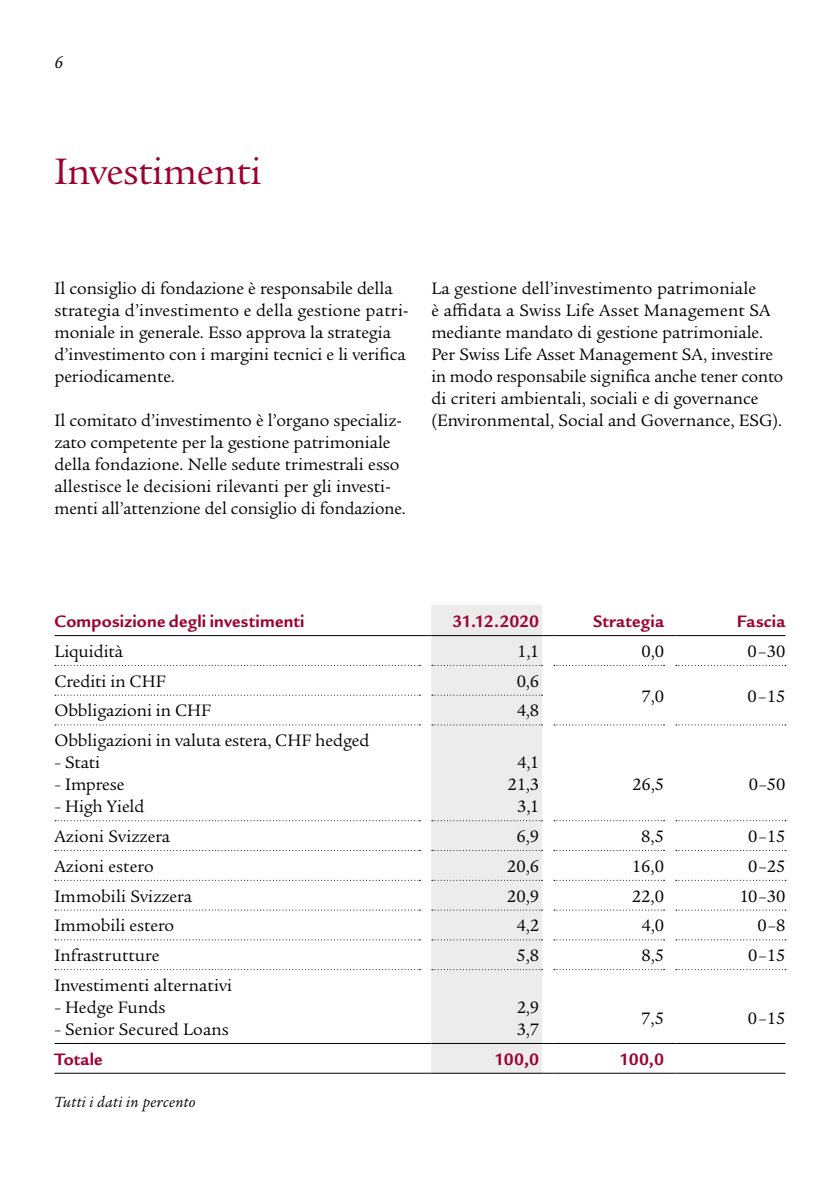
<style>
.page{position:relative;width:840px;height:1191px;background:#fff}
.page>*{position:absolute;margin:0;border:0;box-sizing:border-box;transform-origin:0 0}
.Book_20_22pt_K{font:40px "Legacy Serif ITC Pro";letter-spacing:-.005em;color:#9e0030}
.Book_9_11pt_K{font:18px/22px "Legacy Serif ITC Pro";letter-spacing:-.005em;color:#000}
.t1{font:700 18px "Legacy Sans ITC Pro";letter-spacing:.01em;color:#9e0030}
.Book_9_11pt_K-2{font:18px "Legacy Serif ITC Pro";letter-spacing:-.005em;color:#000;scale:.8 1}
.t2{font:italic 18px "Legacy Serif ITC Pro";color:#000}
.t3{font:italic 16px "Legacy Serif ITC Pro";letter-spacing:.025em;color:#000}
</style>
<div class="page">
<div style="left:431px;top:605px;width:110px;height:467px;background:#ececec"></div>
<hr style="left:54px;top:1043px;width:366px;height:1px;background:#000">
<hr style="left:54px;top:1072px;width:366px;height:1px;background:#000">
<hr style="left:431px;top:1043px;width:110px;height:1px;background:#000">
<hr style="left:431px;top:1072px;width:110px;height:1px;background:#000">
<hr style="left:553px;top:1043px;width:110px;height:1px;background:#000">
<hr style="left:553px;top:1072px;width:110px;height:1px;background:#000">
<svg style="left:541px;top:1043px;width:12px;height:1px"></svg>
<svg style="left:541px;top:1072px;width:12px;height:1px"></svg>
<svg style="left:55px;top:665px;width:365px;height:1px"></svg>
<svg style="left:55px;top:694px;width:365px;height:1px"></svg>
<svg style="left:55px;top:724px;width:365px;height:1px"></svg>
<svg style="left:55px;top:820px;width:365px;height:1px"></svg>
<svg style="left:55px;top:850px;width:365px;height:1px"></svg>
<svg style="left:55px;top:879px;width:365px;height:1px"></svg>
<svg style="left:55px;top:909px;width:365px;height:1px"></svg>
<svg style="left:55px;top:939px;width:365px;height:1px"></svg>
<svg style="left:55px;top:969px;width:365px;height:1px"></svg>
<svg style="left:553px;top:665px;width:111px;height:1px"></svg>
<svg style="left:553px;top:724px;width:111px;height:1px"></svg>
<svg style="left:553px;top:820px;width:111px;height:1px"></svg>
<svg style="left:553px;top:850px;width:111px;height:1px"></svg>
<svg style="left:554px;top:879px;width:110px;height:1px"></svg>
<svg style="left:553px;top:909px;width:111px;height:1px"></svg>
<svg style="left:553px;top:939px;width:111px;height:1px"></svg>
<svg style="left:553px;top:969px;width:111px;height:1px"></svg>
<svg style="left:675px;top:665px;width:110px;height:1px"></svg>
<svg style="left:675px;top:724px;width:110px;height:1px"></svg>
<svg style="left:675px;top:820px;width:110px;height:1px"></svg>
<svg style="left:675px;top:850px;width:110px;height:1px"></svg>
<svg style="left:676px;top:879px;width:107px;height:1px"></svg>
<svg style="left:675px;top:909px;width:110px;height:1px"></svg>
<svg style="left:675px;top:939px;width:110px;height:1px"></svg>
<svg style="left:675px;top:969px;width:110px;height:1px"></svg>
<svg style="left:663px;top:1043px;width:12px;height:1px"></svg>
<hr style="left:675px;top:1043px;width:110px;height:1px;background:#000">
<svg style="left:663px;top:1072px;width:12px;height:1px"></svg>
<hr style="left:675px;top:1072px;width:110px;height:1px;background:#000">
<hr style="left:54px;top:635px;width:366px;height:1px;background:#000">
<hr style="left:431px;top:635px;width:110px;height:1px;background:#000">
<svg style="left:541px;top:635px;width:12px;height:1px"></svg>
<hr style="left:553px;top:635px;width:110px;height:1px;background:#000">
<svg style="left:663px;top:635px;width:12px;height:1px"></svg>
<hr style="left:675px;top:635px;width:110px;height:1px;background:#000">
<svg style="left:431px;top:665px;width:111px;height:1px"></svg>
<svg style="left:431px;top:694px;width:111px;height:1px"></svg>
<svg style="left:431px;top:724px;width:111px;height:1px"></svg>
<svg style="left:431px;top:820px;width:111px;height:1px"></svg>
<svg style="left:431px;top:850px;width:111px;height:1px"></svg>
<svg style="left:431px;top:879px;width:111px;height:1px"></svg>
<svg style="left:431px;top:909px;width:111px;height:1px"></svg>
<svg style="left:431px;top:939px;width:111px;height:1px"></svg>
<svg style="left:431px;top:969px;width:111px;height:1px"></svg>
<p class="t2" style="left:54px;top:51px;width:10px">6</p>
<p class="Book_20_22pt_K" style="left:54px;top:147px;width:208px">Investimenti</p>
<p class="Book_9_11pt_K" style="left:54px;top:277px;width:355px">Il consiglio di fondazione è responsabile della strategia d’investimento e della gestione patri&shy;moniale in generale. Esso approva la strategia d’investimento con i margini tecnici e li verifica periodicamente.</p>
<p class="Book_9_11pt_K" style="left:54px;top:409px;width:352px">Il comitato d’investimento è l’organo specializ&shy;zato competente per la gestione patrimoniale della fondazione. Nelle sedute trimestrali esso allestisce le decisioni rilevanti per gli investi&shy;menti all’attenzione del consiglio di fondazione.</p>
<p class="Book_9_11pt_K" style="left:431px;top:277px;width:353px">La gestione dell’investimento patrimoniale<br>è affidata a Swiss Life Asset Management SA mediante mandato di gestione patrimoniale.<br>Per Swiss Life Asset Management SA, investire in modo responsabile significa anche tener conto di criteri ambientali, sociali e di governance (Environmental, Social and Governance, ESG).</p>
<p class="t1" style="left:54px;top:611px;width:251px">Composizione degli investimenti</p>
<p class="t1" style="left:452px;top:611px;width:88px">31.12.2020</p>
<p class="t1" style="left:592px;top:611px;width:72px">Strategia</p>
<p class="t1" style="left:736px;top:611px;width:50px">Fascia</p>
<p class="Book_9_11pt_K" style="left:54px;top:640px;width:70px">Liquidità</p>
<p class="Book_9_11pt_K" style="left:517px;top:640px;width:23px">1,1</p>
<p class="Book_9_11pt_K" style="left:641px;top:640px;width:24px">0,0</p>
<p class="Book_9_11pt_K" style="left:747px;top:640px;width:40px">0–30</p>
<p class="Book_9_11pt_K" style="left:54px;top:670px;width:113px">Crediti in CHF</p>
<p class="Book_9_11pt_K" style="left:516px;top:670px;width:24px">0,6</p>
<p class="Book_9_11pt_K" style="left:641px;top:684px;width:24px">7,0</p>
<p class="Book_9_11pt_K" style="left:747px;top:684px;width:40px">0–15</p>
<p class="Book_9_11pt_K" style="left:54px;top:699px;width:158px">Obbligazioni in CHF</p>
<p class="Book_9_11pt_K" style="left:516px;top:699px;width:24px">4,8</p>
<p class="Book_9_11pt_K" style="left:54px;top:729px;width:316px">Obbligazioni in valuta estera, CHF hedged</p>
<p class="Book_9_11pt_K-2" style="left:54px;top:751px;width:59px">– Stati</p>
<p class="Book_9_11pt_K-2" style="left:54px;top:773px;width:89px">– Imprese</p>
<p class="Book_9_11pt_K-2" style="left:54px;top:795px;width:114px">– High Yield</p>
<p class="Book_9_11pt_K" style="left:517px;top:751px;width:23px">4,1</p>
<p class="Book_9_11pt_K" style="left:507px;top:773px;width:33px">21,3</p>
<p class="Book_9_11pt_K" style="left:517px;top:795px;width:23px">3,1</p>
<p class="Book_9_11pt_K" style="left:632px;top:773px;width:33px">26,5</p>
<p class="Book_9_11pt_K" style="left:748px;top:773px;width:38px">0–50</p>
<p class="Book_9_11pt_K" style="left:54px;top:825px;width:117px">Azioni Svizzera</p>
<p class="Book_9_11pt_K" style="left:516px;top:825px;width:24px">6,9</p>
<p class="Book_9_11pt_K" style="left:640px;top:825px;width:24px">8,5</p>
<p class="Book_9_11pt_K" style="left:747px;top:825px;width:39px">0–15</p>
<p class="Book_9_11pt_K" style="left:54px;top:855px;width:101px">Azioni estero</p>
<p class="Book_9_11pt_K" style="left:506px;top:855px;width:34px">20,6</p>
<p class="Book_9_11pt_K" style="left:631px;top:855px;width:34px">16,0</p>
<p class="Book_9_11pt_K" style="left:747px;top:855px;width:39px">0–25</p>
<p class="Book_9_11pt_K" style="left:54px;top:884px;width:139px">Immobili Svizzera</p>
<p class="Book_9_11pt_K" style="left:506px;top:884px;width:34px">20,9</p>
<p class="Book_9_11pt_K" style="left:631px;top:884px;width:34px">22,0</p>
<p class="Book_9_11pt_K" style="left:739px;top:884px;width:48px">10–30</p>
<p class="Book_9_11pt_K" style="left:54px;top:914px;width:121px">Immobili estero</p>
<p class="Book_9_11pt_K" style="left:516px;top:914px;width:24px">4,2</p>
<p class="Book_9_11pt_K" style="left:641px;top:914px;width:24px">4,0</p>
<p class="Book_9_11pt_K" style="left:757px;top:914px;width:29px">0–8</p>
<p class="Book_9_11pt_K" style="left:54px;top:944px;width:106px">Infrastrutture</p>
<p class="Book_9_11pt_K" style="left:516px;top:944px;width:24px">5,8</p>
<p class="Book_9_11pt_K" style="left:641px;top:944px;width:24px">8,5</p>
<p class="Book_9_11pt_K" style="left:747px;top:944px;width:39px">0–15</p>
<p class="Book_9_11pt_K" style="left:54px;top:974px;width:179px">Investimenti alternativi</p>
<p class="Book_9_11pt_K-2" style="left:54px;top:996px;width:140px">– Hedge Funds</p>
<p class="Book_9_11pt_K-2" style="left:54px;top:1018px;width:219px">– Senior Secured Loans</p>
<p class="Book_9_11pt_K" style="left:516px;top:996px;width:24px">2,9</p>
<p class="Book_9_11pt_K" style="left:516px;top:1018px;width:24px">3,7</p>
<p class="Book_9_11pt_K" style="left:640px;top:1007px;width:24px">7,5</p>
<p class="Book_9_11pt_K" style="left:747px;top:1007px;width:39px">0–15</p>
<p class="t1" style="left:54px;top:1048px;width:49px">Totale</p>
<p class="t1" style="left:494px;top:1048px;width:46px">100,0</p>
<p class="t1" style="left:619px;top:1048px;width:46px">100,0</p>
<p class="t3" style="left:54px;top:1092px;width:143px">Tutti i dati in percento</p>
</div>
